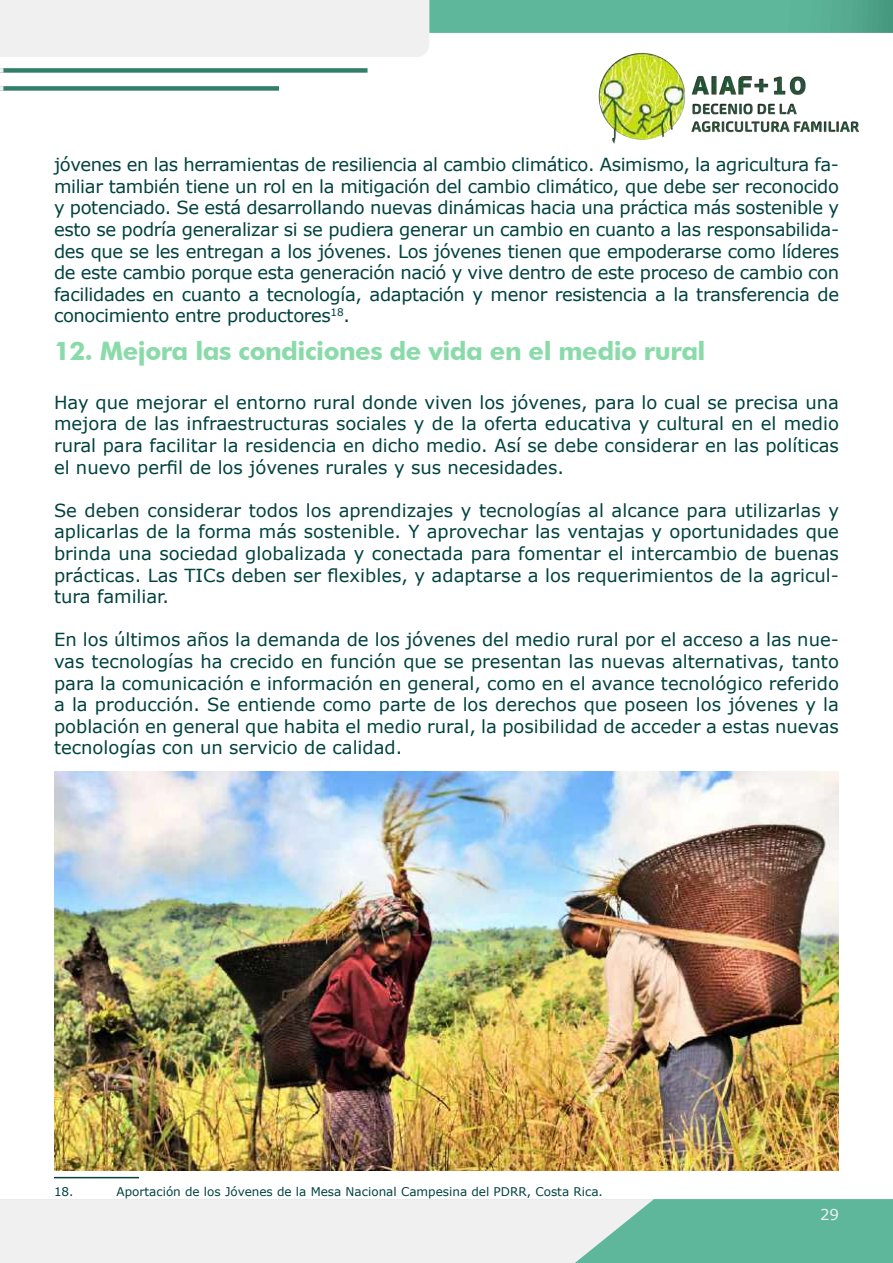
<style>
.page{position:relative;width:893px;height:1263px;background:#fff}
.page>*{position:absolute;margin:0;border:0;box-sizing:border-box;transform-origin:0 0}
.t1{font:700 25.5px "Futura BT";letter-spacing:-.02em;color:#8adba9}
.t2{font:18px/21.6px "Verdana";color:#00423f;text-align:justify}
.t3{font:15px "Verdana";color:#f0f0f0}
.t4{font:12px "Verdana";color:#00423f}
</style>
<div class="page">
<svg style="left:429px;top:0;width:464px;height:33px;background:#5cb498"></svg>
<div style="left:654px;top:1199px;width:239px;height:64px;background:#5eb79b"></div>
<svg style="left:0;top:1199px;width:654px;height:64px"></svg>
<div style="left:0;top:0;width:429px;height:57px;background:#f0f0f0"></div>
<div style="left:0;top:68px;width:368px;height:5px;background:#327f69"></div>
<div style="left:0;top:86px;width:279px;height:5px;background:#327f69"></div>
<svg style="left:0;top:68px;width:3px;height:5px"></svg>
<svg style="left:0;top:86px;width:3px;height:5px"></svg>
<img style="left:598px;top:52px;width:262px;height:92px">
<hr style="left:54px;top:1177px;width:85px;height:1px;background:#00423f">
<img style="left:54px;top:772px;width:785px;height:398px">
<p class="t2" style="left:54px;top:154px;width:787px">jóvenes en las herramientas de resiliencia al cambio climático. Asimismo, la agricultura fa&shy;miliar también tiene un rol en la mitigación del cambio climático, que debe ser reconocido y potenciado. Se está desarrollando nuevas dinámicas hacia una práctica más sostenible y esto se podría generalizar si se pudiera generar un cambio en cuanto a las responsabilida&shy;des que se les entregan a los jóvenes. Los jóvenes tienen que empoderarse como líderes de este cambio porque esta generación nació y vive dentro de este proceso de cambio con facilidades en cuanto a tecnología, adaptación y menor resistencia a la transferencia de conocimiento entre productores<sup>18</sup>.</p>
<h1 class="t1" style="left:54px;top:336px;width:653px">12. Mejora las condiciones de vida en el medio rural</h1>
<p class="t2" style="left:54px;top:391px;width:786px">Hay que mejorar el entorno rural donde viven los jóvenes, para lo cual se precisa una mejora de las infraestructuras sociales y de la oferta educativa y cultural en el medio rural para facilitar la residencia en dicho medio. Así se debe considerar en las políticas el nuevo perfil de los jóvenes rurales y sus necesidades.</p>
<p class="t2" style="left:54px;top:499px;width:786px">Se deben considerar todos los aprendizajes y tecnologías al alcance para utilizarlas y aplicarlas de la forma más sostenible. Y aprovechar las ventajas y oportunidades que brinda una sociedad globalizada y conectada para fomentar el intercambio de buenas prácticas. Las TICs deben ser flexibles, y adaptarse a los requerimientos de la agricul&shy;tura familiar.</p>
<p class="t2" style="left:54px;top:629px;width:786px">En los últimos años la demanda de los jóvenes del medio rural por el acceso a las nue&shy;vas tecnologías ha crecido en función que se presentan las nuevas alternativas, tanto para la comunicación e información en general, como en el avance tecnológico referido a la producción. Se entiende como parte de los derechos que poseen los jóvenes y la población en general que habita el medio rural, la posibilidad de acceder a estas nuevas tecnologías con un servicio de calidad.</p>
<p class="t4" style="left:54px;top:1183px;width:21px">18.</p>
<p class="t4" style="left:116px;top:1183px;width:488px">Aportación de los Jóvenes de la Mesa Nacional Campesina del PDRR, Costa Rica.</p>
<p class="t3" style="left:820px;top:1205px;width:20px">29</p>
</div>
